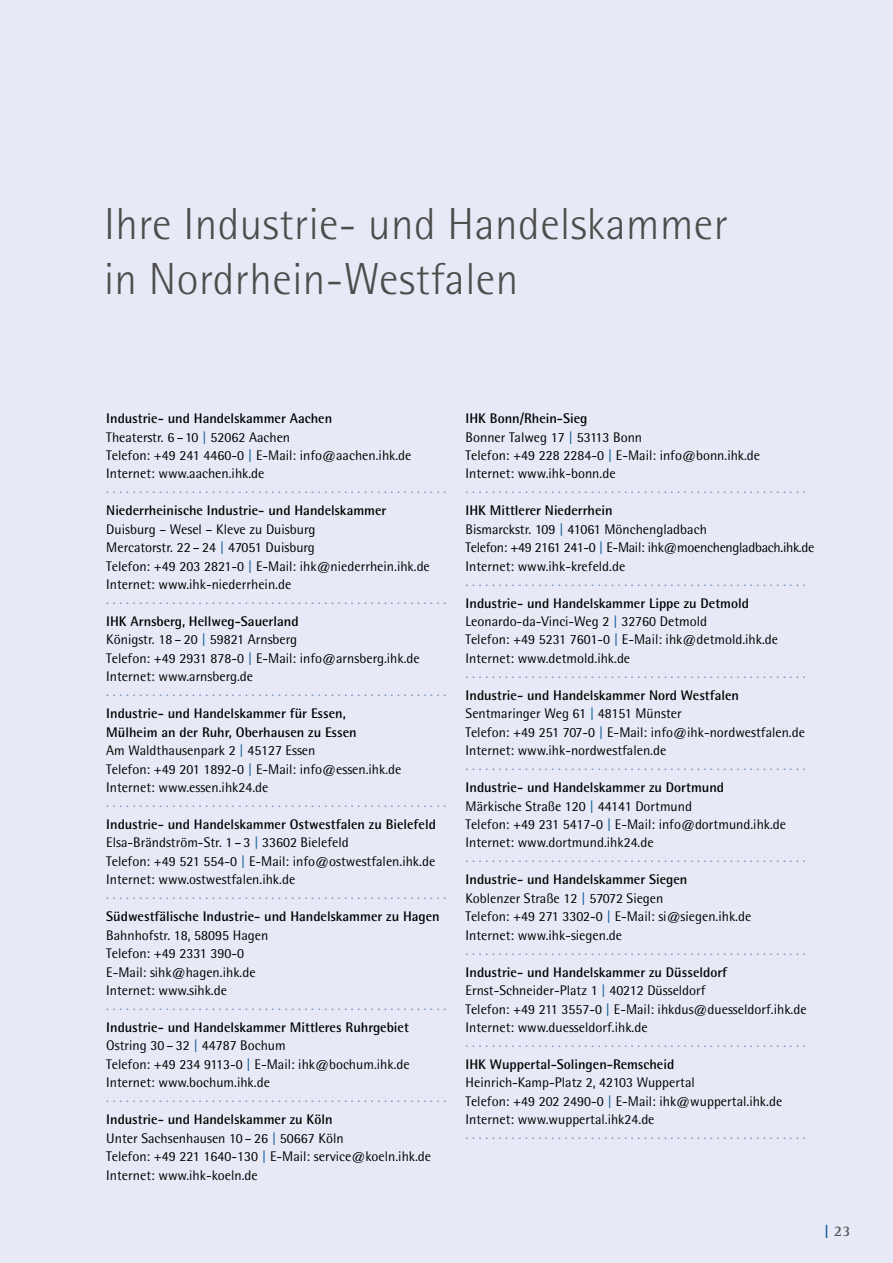
<style>
.page{position:relative;width:893px;height:1263px;background:#e7eaf6}
.page>*{position:absolute;margin:0;border:0;box-sizing:border-box;transform-origin:0 0}
.t1{font:300 45px/55.3px "Rotis Semi Sans";letter-spacing:.01em;color:#4d4d4c}
.t2{font:700 15px "Rotis Semi Serif";color:#4d4d4c}
.t3{font:14.25px "Rotis Semi Sans";color:#7692bd}
.t4{font:13.95px/18.5px "Rotis Semi Sans";color:#000}
.t5{font:700 13.95px "Rotis Semi Sans";color:#000}
.s1{font-weight:700}
.s2{color:#00508e}
</style>
<div class="page">
<h1 class="t1" style="left:104px;top:196px;width:625px">Ihre Industrie- und Handelskammer in Nordrhein-Westfalen</h1>
<p class="t4" style="left:106px;top:409px;width:307px"><span class="s1">Industrie- und Handelskammer Aachen<br></span>Theaterstr. 6 – 10 <span class="s2">|</span> 52062 Aachen<br>Telefon: +49 241 4460-0 <span class="s2">|</span> E-Mail: info@aachen.ihk.de Internet: www.aachen.ihk.de</p>
<p class="t3" style="left:106px;top:480px;width:342px">. . . . . . . . . . . . . . . . . . . . . . . . . . . . . . . . . . . . . . . . . . . . . . . . . . . .</p>
<p class="t5" style="left:106px;top:502px;width:282px">Niederrheinische Industrie- und Handelskammer</p>
<p class="t4" style="left:106px;top:520px;width:325px">Duisburg – Wesel – Kleve zu Duisburg<br>Mercatorstr. 22 – 24 <span class="s2">|</span> 47051 Duisburg<br>Telefon: +49 203 2821-0 <span class="s2">|</span> E-Mail: ihk@niederrhein.ihk.de Internet: www.ihk-niederrhein.de</p>
<p class="t3" style="left:106px;top:591px;width:342px">. . . . . . . . . . . . . . . . . . . . . . . . . . . . . . . . . . . . . . . . . . . . . . . . . . . .</p>
<p class="t4" style="left:106px;top:612px;width:315px"><span class="s1">IHK Arnsberg, Hellweg-Sauerland<br></span>Königstr. 18 – 20 <span class="s2">|</span> 59821 Arnsberg<br>Telefon: +49 2931 878-0 <span class="s2">|</span> E-Mail: info@arnsberg.ihk.de Internet: www.arnsberg.de</p>
<p class="t3" style="left:106px;top:683px;width:342px">. . . . . . . . . . . . . . . . . . . . . . . . . . . . . . . . . . . . . . . . . . . . . . . . . . . .</p>
<p class="t4" style="left:106px;top:704px;width:297px"><span class="s1">Industrie- und Handelskammer für Essen,<br>Mülheim an der Ruhr, Oberhausen zu Essen<br></span>Am Waldthausenpark 2 <span class="s2">|</span> 45127 Essen<br>Telefon: +49 201 1892-0 <span class="s2">|</span> E-Mail: info@essen.ihk.de Internet: www.essen.ihk24.de</p>
<p class="t3" style="left:106px;top:794px;width:342px">. . . . . . . . . . . . . . . . . . . . . . . . . . . . . . . . . . . . . . . . . . . . . . . . . . . .</p>
<p class="t4" style="left:106px;top:815px;width:331px"><span class="s1">Industrie- und Handelskammer Ostwestfalen zu Bielefeld </span>Elsa-Brändström-Str. 1 – 3 <span class="s2">|</span> 33602 Bielefeld<br>Telefon: +49 521 554-0 <span class="s2">|</span> E-Mail: info@ostwestfalen.ihk.de Internet: www.ostwestfalen.ihk.de</p>
<p class="t3" style="left:106px;top:886px;width:342px">. . . . . . . . . . . . . . . . . . . . . . . . . . . . . . . . . . . . . . . . . . . . . . . . . . . .</p>
<p class="t5" style="left:106px;top:908px;width:335px">Südwestfälische Industrie- und Handelskammer zu Hagen</p>
<p class="t4" style="left:106px;top:926px;width:164px">Bahnhofstr. 18, 58095 Hagen<br>Telefon: +49 2331 390-0<br>E-Mail: sihk@hagen.ihk.de<br>Internet: www.sihk.de</p>
<p class="t3" style="left:106px;top:997px;width:342px">. . . . . . . . . . . . . . . . . . . . . . . . . . . . . . . . . . . . . . . . . . . . . . . . . . . .</p>
<p class="t4" style="left:106px;top:1018px;width:305px"><span class="s1">Industrie- und Handelskammer Mittleres Ruhrgebiet </span>Ostring 30 – 32 <span class="s2">|</span> 44787 Bochum<br>Telefon: +49 234 9113-0 <span class="s2">|</span> E-Mail: ihk@bochum.ihk.de Internet: www.bochum.ihk.de</p>
<p class="t3" style="left:106px;top:1089px;width:342px">. . . . . . . . . . . . . . . . . . . . . . . . . . . . . . . . . . . . . . . . . . . . . . . . . . . .</p>
<p class="t4" style="left:106px;top:1110px;width:326px"><span class="s1">Industrie- und Handelskammer zu Köln<br></span>Unter Sachsenhausen 10 – 26 <span class="s2">|</span> 50667 Köln<br>Telefon: +49 221 1640-130 <span class="s2">|</span> E-Mail: service@koeln.ihk.de Internet: www.ihk-koeln.de</p>
<p class="t4" style="left:466px;top:409px;width:296px"><span class="s1">IHK Bonn/Rhein-Sieg<br></span>Bonner Talweg 17 <span class="s2">|</span> 53113 Bonn<br>Telefon: +49 228 2284-0 <span class="s2">|</span> E-Mail: info@bonn.ihk.de<br>Internet: www.ihk-bonn.de</p>
<p class="t3" style="left:466px;top:480px;width:342px">. . . . . . . . . . . . . . . . . . . . . . . . . . . . . . . . . . . . . . . . . . . . . . . . . . . .</p>
<p class="t4" style="left:466px;top:501px;width:350px"><span class="s1">IHK Mittlerer Niederrhein<br></span>Bismarckstr. 109 <span class="s2">|</span> 41061 Mönchengladbach<br>Telefon: +49 2161 241-0 <span class="s2">|</span> E-Mail: ihk@moenchengladbach.ihk.de Internet: www.ihk-krefeld.de</p>
<p class="t3" style="left:466px;top:572px;width:342px">. . . . . . . . . . . . . . . . . . . . . . . . . . . . . . . . . . . . . . . . . . . . . . . . . . . .</p>
<p class="t4" style="left:466px;top:593px;width:314px"><span class="s1">Industrie- und Handelskammer Lippe zu Detmold </span>Leonardo-da-Vinci-Weg 2 <span class="s2">|</span> 32760 Detmold<br>Telefon: +49 5231 7601-0 <span class="s2">|</span> E-Mail: ihk@detmold.ihk.de Internet: www.detmold.ihk.de</p>
<p class="t3" style="left:466px;top:665px;width:342px">. . . . . . . . . . . . . . . . . . . . . . . . . . . . . . . . . . . . . . . . . . . . . . . . . . . .</p>
<p class="t4" style="left:466px;top:686px;width:341px"><span class="s1">Industrie- und Handelskammer Nord Westfalen </span>Sentmaringer Weg 61 <span class="s2">|</span> 48151 Münster<br>Telefon: +49 251 707-0 <span class="s2">|</span> E-Mail: info@ihk-nordwestfalen.de Internet: www.ihk-nordwestfalen.de</p>
<p class="t3" style="left:466px;top:757px;width:342px">. . . . . . . . . . . . . . . . . . . . . . . . . . . . . . . . . . . . . . . . . . . . . . . . . . . .</p>
<p class="t4" style="left:466px;top:778px;width:322px"><span class="s1">Industrie- und Handelskammer zu Dortmund<br></span>Märkische Straße 120 <span class="s2">|</span> 44141 Dortmund<br>Telefon: +49 231 5417-0 <span class="s2">|</span> E-Mail: info@dortmund.ihk.de Internet: www.dortmund.ihk24.de</p>
<p class="t3" style="left:466px;top:849px;width:342px">. . . . . . . . . . . . . . . . . . . . . . . . . . . . . . . . . . . . . . . . . . . . . . . . . . . .</p>
<p class="t4" style="left:466px;top:870px;width:287px"><span class="s1">Industrie- und Handelskammer Siegen<br></span>Koblenzer Straße 12 <span class="s2">|</span> 57072 Siegen<br>Telefon: +49 271 3302-0 <span class="s2">|</span> E-Mail: si@siegen.ihk.de Internet: www.ihk-siegen.de</p>
<p class="t3" style="left:466px;top:941px;width:342px">. . . . . . . . . . . . . . . . . . . . . . . . . . . . . . . . . . . . . . . . . . . . . . . . . . . .</p>
<p class="t4" style="left:466px;top:962px;width:343px"><span class="s1">Industrie- und Handelskammer zu Düsseldorf </span>Ernst-Schneider-Platz 1 <span class="s2">|</span> 40212 Düsseldorf<br>Telefon: +49 211 3557-0 <span class="s2">|</span> E-Mail: ihkdus@duesseldorf.ihk.de Internet: www.duesseldorf.ihk.de</p>
<p class="t3" style="left:466px;top:1034px;width:342px">. . . . . . . . . . . . . . . . . . . . . . . . . . . . . . . . . . . . . . . . . . . . . . . . . . . .</p>
<p class="t5" style="left:466px;top:1055px;width:210px">IHK Wuppertal-Solingen-Remscheid</p>
<p class="t4" style="left:466px;top:1073px;width:318px">Heinrich-Kamp-Platz 2, 42103 Wuppertal<br>Telefon: +49 202 2490-0 <span class="s2">|</span> E-Mail: ihk@wuppertal.ihk.de<br>Internet: www.wuppertal.ihk24.de</p>
<p class="t3" style="left:466px;top:1126px;width:342px">. . . . . . . . . . . . . . . . . . . . . . . . . . . . . . . . . . . . . . . . . . . . . . . . . . . .</p>
<p class="t2" style="left:824px;top:1221px;width:28px"><span class="s2">|</span> 23</p>
</div>
